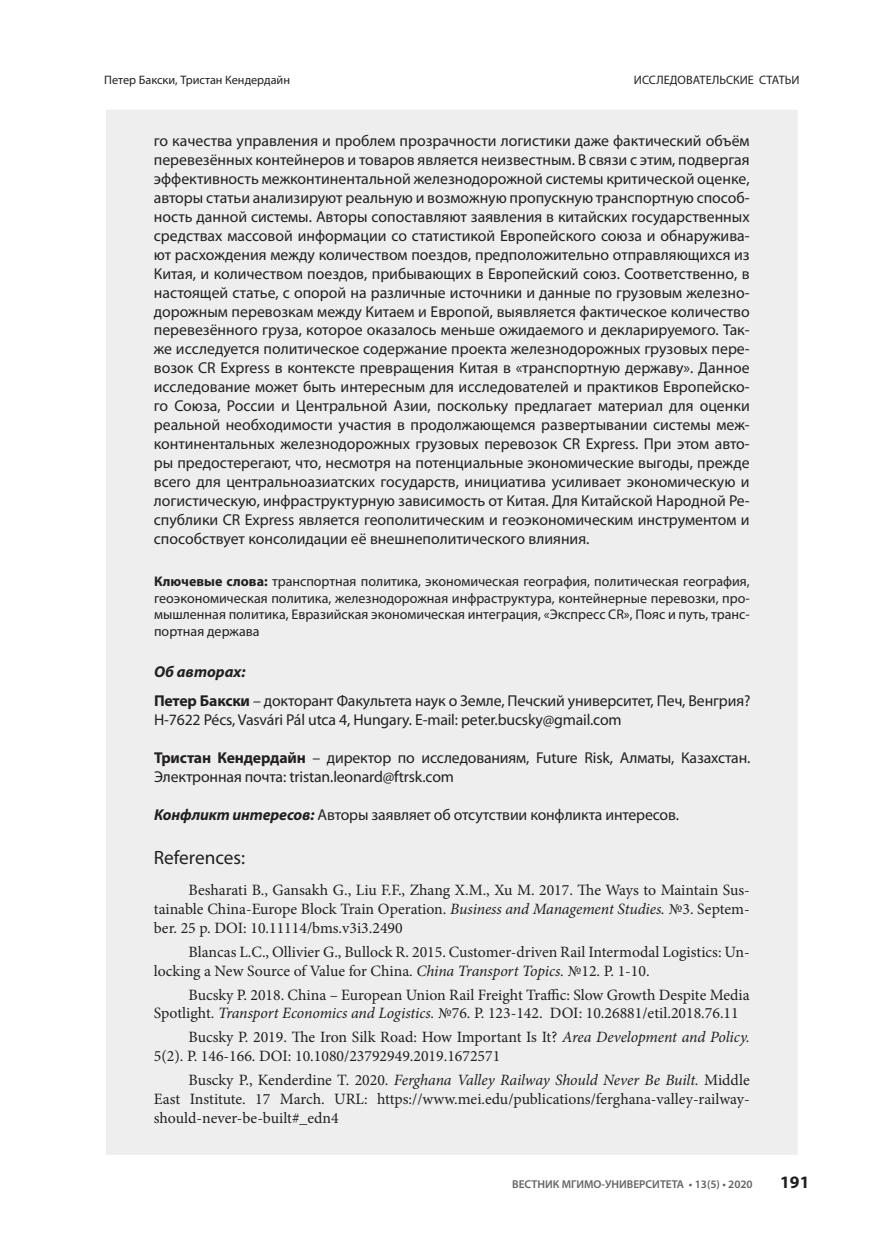
<style>
.page{position:relative;width:874px;height:1241px;background:#fff}
.page>*{position:absolute;margin:0;border:0;box-sizing:border-box;transform-origin:0 0}
.t1{font:19.25px "Myriad Pro";color:#231f20}
.t2{font:700 17.5px "Myriad Pro";color:#231f20}
.t3{font:15.75px/18.9px "Myriad Pro";letter-spacing:-.01em;color:#231f20}
.t4{font:15.75px/18.9px "Minion Pro";color:#231f20}
.t5{font:italic 700 15.75px "Myriad Pro";color:#231f20}
.t6{font:14px/16.8px "Myriad Pro";color:#231f20;text-align:justify}
.t7{font:12.25px "Myriad Pro";color:#231f20}
.t8{font:600 11.38px "Myriad Pro";color:#636366}
.s1{font-weight:700}
.s2{font-weight:700;font-style:italic}
.s3{font-style:italic}
</style>
<div class="page">
<div style="left:104px;top:108px;width:695px;height:1048px;background:#eeeeef;border:2px solid #fff"></div>
<p class="t7" style="left:104px;top:72px;width:187px">Петер Бакски, Тристан Кендердайн</p>
<p class="t7" style="left:633px;top:72px;width:167px">ИССЛЕДОВАТЕЛЬСКИЕ СТАТЬИ</p>
<p class="t3" style="left:154px;top:131px;width:597px;text-align:justify">го качества управления и проблем прозрачности логистики даже фактический объём перевезённых контейнеров и товаров является неизвестным. В связи с этим, подвергая эффективность межконтинентальной железнодорожной системы критической оценке, авторы статьи анализируют реальную и возможную пропускную транспортную способ&shy;ность данной системы. Авторы сопоставляют заявления в китайских государственных средствах массовой информации со статистикой Европейского союза и обнаружива&shy;ют расхождения между количеством поездов, предположительно отправляющихся из Китая, и количеством поездов, прибывающих в Европейский союз. Соответственно, в настоящей статье, с опорой на различные источники и данные по грузовым железно&shy;дорожным перевозкам между Китаем и Европой, выявляется фактическое количество перевезённого груза, которое оказалось меньше ожидаемого и декларируемого. Так&shy;же исследуется политическое содержание проекта железнодорожных грузовых пере&shy;возок CR Express в контексте превращения Китая в «транспортную державу». Данное исследование может быть интересным для исследователей и практиков Европейско&shy;го Союза, России и Центральной Азии, поскольку предлагает материал для оценки реальной необходимости участия в продолжающемся развертывании системы меж&shy;континентальных железнодорожных грузовых перевозок CR Express. При этом авто&shy;ры предостерегают, что, несмотря на потенциальные экономические выгоды, прежде всего для центральноазиатских государств, инициатива усиливает экономическую и логистическую, инфраструктурную зависимость от Китая. Для Китайской Народной Ре&shy;спублики CR Express является геополитическим и геоэкономическим инструментом и способствует консолидации её внешнеполитического влияния.</p>
<p class="t6" style="left:154px;top:572px;width:597px"><span class="s1">Ключевые слова:</span> транспортная политика, экономическая география, политическая география, геоэкономическая политика, железнодорожная инфраструктура, контейнерные перевозки, про&shy;мышленная политика, Евразийская экономическая интеграция, «Экспресс СR», Пояс и путь, транс&shy;портная держава</p>
<p class="t5" style="left:154px;top:661px;width:93px">Об авторах:</p>
<p class="t3" style="left:154px;top:691px;width:597px"><span class="s1">Петер Бакски</span> – докторант Факультета наук о Земле, Печский университет, Печ, Венгрия?<br>H-7622 Pécs, Vasvári Pál utca 4, Hungary. E-mail: peter.bucsky@gmail.com</p>
<p class="t3" style="left:154px;top:748px;width:597px"><span class="s1">Тристан Кендердайн</span> – директор по исследованиям, Future Risk, Алматы, Казахстан.<br>Электронная почта: tristan.leonard@ftrsk.com</p>
<p class="t3" style="left:154px;top:804px;width:526px"><span class="s2">Конфликт интересов:</span> Авторы заявляет об отсутствии конфликта интересов.</p>
<p class="t1" style="left:154px;top:845px;width:93px">References:</p>
<p class="t4" style="left:154px;top:880px;width:597px;text-align:justify;text-indent:35px">Besharati B., Gansakh G., Liu F.F., Zhang X.M., Xu M. 2017. The Ways to Maintain Sus&shy;tainable China-Europe Block Train Operation. <span class="s3">Business and Management Studies.</span> №3. Septem&shy;ber. 25 p. DOI: 10.11114/bms.v3i3.2490</p>
<p class="t4" style="left:154px;top:942px;width:597px;text-indent:35px">Blancas L.C., Ollivier G., Bullock R. 2015. Customer-driven Rail Intermodal Logistics: Un&shy;locking a New Source of Value for China. <span class="s3">China Transport Topics.</span> №12. P. 1-10.</p>
<p class="t4" style="left:154px;top:984px;width:597px;text-indent:35px">Bucsky P. 2018. China – European Union Rail Freight Traffic: Slow Growth Despite Media<br>Spotlight. <span class="s3">Transport Economics and Logistics.</span> №76. P. 123-142. DOI: 10.26881/etil.2018.76.11</p>
<p class="t4" style="left:154px;top:1027px;width:597px;text-indent:35px">Bucsky P. 2019. The Iron Silk Road: How Important Is It? <span class="s3">Area Development and Policy.<br></span>5(2). P. 146-166. DOI: 10.1080/23792949.2019.1672571</p>
<p class="t4" style="left:154px;top:1070px;width:597px;text-align:justify;text-indent:35px">Buscky P., Kenderdine Т. 2020. <span class="s3">Ferghana Valley Railway Should Never Be Built.</span> Middle East Institute. 17 March. URL: https://www.mei.edu/publications/ferghana-valley-railway&shy;should-never-be-built#_edn4</p>
<p class="t8" style="left:512px;top:1176px;width:242px">ВЕСТНИК МГИМО-УНИВЕРСИТЕТА • 13(5) • 2020</p>
<p class="t2" style="left:779px;top:1170px;width:31px">191</p>
</div>
